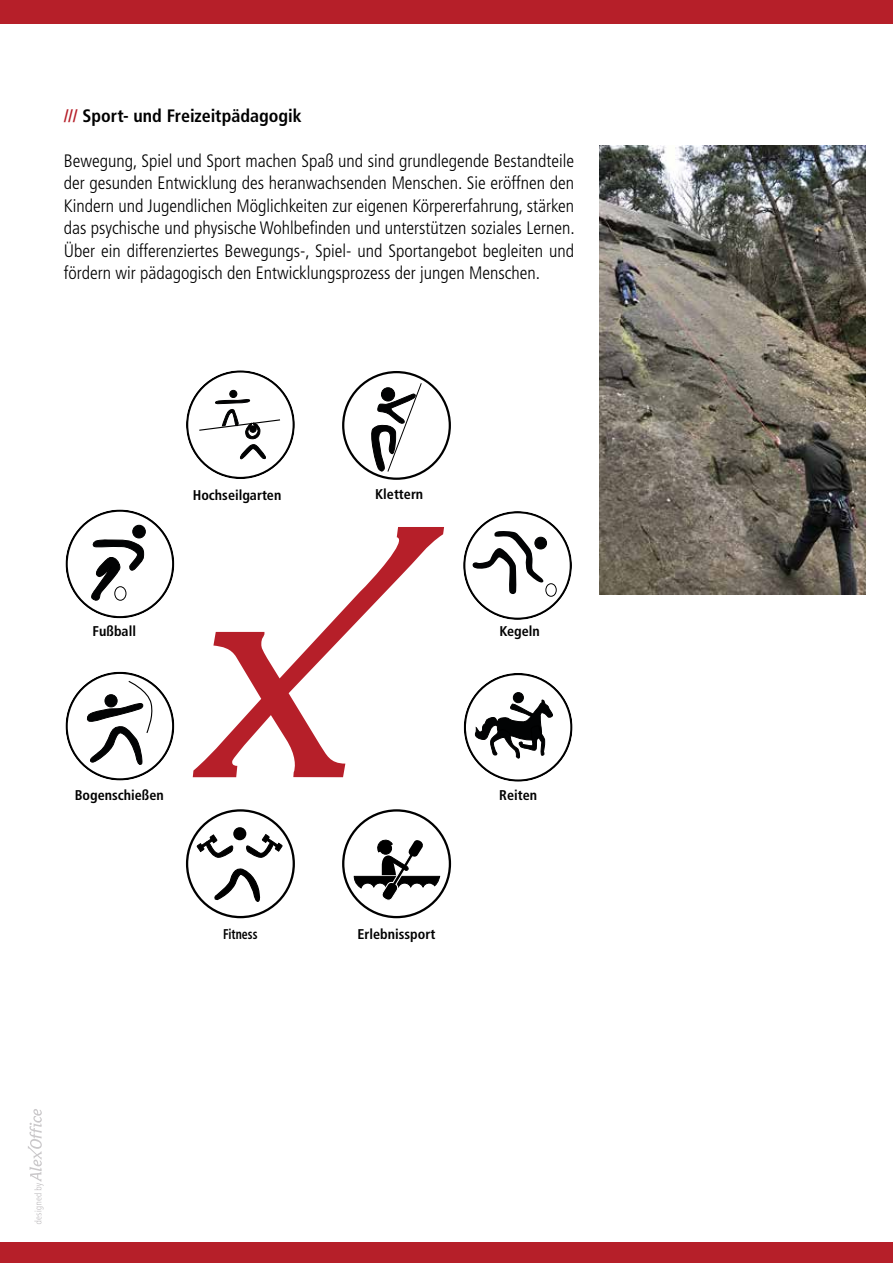
<style>
.page{position:relative;width:893px;height:1263px;background:#fff}
.page>*{position:absolute;margin:0;border:0;box-sizing:border-box;transform-origin:0 0}
.t1{font:300 condensed 18px/22.5px "Frutiger LT Std";color:#000;text-align:justify}
.t2{font:700 condensed 18px "Frutiger LT Std";color:#000}
.t3{font:700 condensed 14.1px "Frutiger LT Std";color:#000}
.t4{font:700 condensed 14.1px "Frutiger LT Std";color:#000;scale:.84 1}
.s1{color:#b61f29}
</style>
<div class="page">
<div style="left:0;top:1242px;width:893px;height:21px;background:#b61f29"></div>
<div style="left:0;top:0;width:893px;height:23px;background:#b61f29"></div>
<svg style="left:28px;top:1109px;width:16px;height:115px"></svg>
<div style="left:342px;top:809px;width:109px;height:109px;border:2px solid #000;border-radius:50%"></div>
<div style="left:186px;top:809px;width:109px;height:109px;border:2px solid #000;border-radius:50%"></div>
<svg style="left:65px;top:672px;width:109px;height:108px"></svg>
<div style="left:67px;top:673px;width:106px;height:106px;background:#fff;border-radius:50%"></div>
<div style="left:65px;top:672px;width:109px;height:108px;border:2px solid #000;border-radius:50%"></div>
<svg style="left:86px;top:680px;width:69px;height:86px"></svg>
<svg style="left:65px;top:509px;width:109px;height:109px"></svg>
<div style="left:67px;top:511px;width:106px;height:106px;background:#fff;border-radius:50%"></div>
<div style="left:65px;top:509px;width:109px;height:109px;border:2px solid #000;border-radius:50%"></div>
<svg style="left:91px;top:539px;width:53px;height:62px"></svg>
<div style="left:133px;top:525px;width:12px;height:13px;background:#020304;border-radius:50%"></div>
<div style="left:133px;top:525px;width:13px;height:13px;border:1px solid #000;border-radius:50%"></div>
<div style="left:115px;top:587px;width:11px;height:13px;background:#fff;border-radius:50%"></div>
<div style="left:114px;top:586px;width:12px;height:15px;border:1px solid #000;border-radius:50%"></div>
<div style="left:186px;top:370px;width:109px;height:109px;border:2px solid #000;border-radius:50%"></div>
<div style="left:230px;top:390px;width:7px;height:7px;background:#020304;border-radius:50%"></div>
<div style="left:230px;top:390px;width:7px;height:8px;border:1px solid #000;border-radius:50%"></div>
<svg style="left:198px;top:399px;width:83px;height:61px"></svg>
<div style="left:463px;top:511px;width:109px;height:109px;border:2px solid #000;border-radius:50%"></div>
<div style="left:535px;top:537px;width:12px;height:12px;background:#020304;border-radius:50%"></div>
<div style="left:535px;top:537px;width:12px;height:12px;border:1px solid #000;border-radius:50%"></div>
<svg style="left:472px;top:531px;width:72px;height:64px"></svg>
<div style="left:545px;top:583px;width:12px;height:14px;border:1px solid #000;border-radius:50%"></div>
<svg style="left:464px;top:673px;width:109px;height:109px"></svg>
<div style="left:465px;top:674px;width:106px;height:107px;background:#fff;border-radius:50%"></div>
<div style="left:464px;top:673px;width:109px;height:109px;border:2px solid #000;border-radius:50%"></div>
<div style="left:513px;top:692px;width:10px;height:11px;background:#020304;border-radius:50%"></div>
<div style="left:513px;top:692px;width:11px;height:11px;border:1px solid #000;border-radius:50%"></div>
<svg style="left:474px;top:699px;width:79px;height:61px"></svg>
<div style="left:342px;top:371px;width:109px;height:109px;border:2px solid #000;border-radius:50%"></div>
<svg style="left:368px;top:383px;width:54px;height:89px"></svg>
<svg style="left:193px;top:527px;width:251px;height:250px"></svg>
<div style="left:233px;top:827px;width:13px;height:13px;background:#000;border-radius:50%"></div>
<svg style="left:197px;top:835px;width:37px;height:23px"></svg>
<svg style="left:245px;top:834px;width:37px;height:24px"></svg>
<svg style="left:214px;top:868px;width:47px;height:34px"></svg>
<svg style="left:354px;top:839px;width:86px;height:63px"></svg>
<img style="left:600px;top:145px;width:265px;height:449px">
<p class="t2" style="left:64px;top:105px;width:239px"><span class="s1">///</span> Sport- und Freizeitpädagogik</p>
<p class="t1" style="left:64px;top:149px;width:512px">Bewegung, Spiel und Sport machen Spaß und sind grundlegende Bestandteile der gesunden Entwicklung des heranwachsenden Menschen. Sie eröffnen den Kindern und Jugendlichen Möglichkeiten zur eigenen Körpererfahrung, stärken das psychische und physische Wohlbefinden und unterstützen soziales Lernen.<br>Über ein differenziertes Bewegungs-, Spiel- und Sportangebot begleiten und fördern wir pädagogisch den Entwicklungsprozess der jungen Menschen.</p>
<p class="t3" style="left:93px;top:622px;width:45px">Fußball</p>
<p class="t3" style="left:193px;top:486px;width:90px">Hochseilgarten</p>
<p class="t3" style="left:375px;top:486px;width:50px">Klettern</p>
<p class="t3" style="left:500px;top:622px;width:42px">Kegeln</p>
<p class="t3" style="left:75px;top:787px;width:91px">Bogenschießen</p>
<p class="t3" style="left:499px;top:787px;width:39px">Reiten</p>
<p class="t4" style="left:223px;top:925px;width:43px">Fitness</p>
<p class="t3" style="left:357px;top:925px;width:79px">Erlebnissport</p>
</div>
